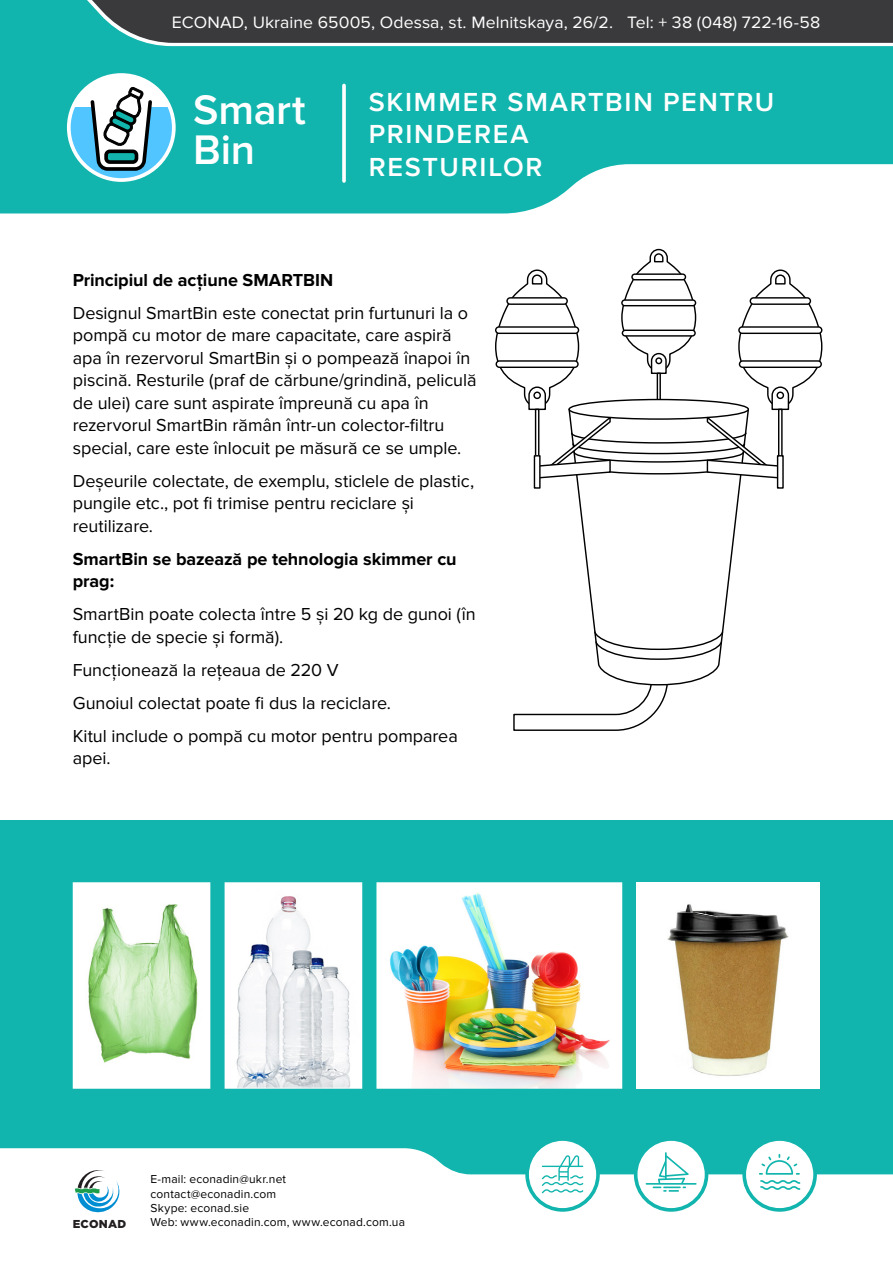
<style>
.page{position:relative;width:893px;height:1263px;background:#fff}
.page>*{position:absolute;margin:0;border:0;box-sizing:border-box;transform-origin:0 0}
.t1{font:600 42.9px/39.9px "Proxima Nova";letter-spacing:-.005em;color:#fff}
.t2{font:600 27.15px/32.5px "Proxima Nova";letter-spacing:.065em;color:#fff}
.t3{font:18px/22.5px "Proxima Nova";letter-spacing:-.005em;color:#000}
.t4{font:700 18px/22.5px "Proxima Nova";letter-spacing:-.005em;color:#000}
.t5{font:17.1px "Proxima Nova";letter-spacing:.005em;color:#fff}
.t6{font:12px/14.4px "Proxima Nova";letter-spacing:.015em;color:#000}
.t7{font:900 11.55px "Gotham Pro";letter-spacing:.025em;color:#231f20}
</style>
<div class="page">
<div style="left:0;top:821px;width:893px;height:442px;background:#11b5ad"></div>
<svg style="left:0;top:1148px;width:893px;height:115px;background:#edf9f9"></svg>
<svg style="left:513px;top:686px;width:155px;height:45px"></svg>
<svg style="left:576px;top:479px;width:165px;height:207px"></svg>
<svg style="left:593px;top:630px;width:131px;height:31px"></svg>
<div style="left:534px;top:455px;width:7px;height:34px;border:1px solid #000"></div>
<svg style="left:495px;top:248px;width:328px;height:231px"></svg>
<div style="left:777px;top:455px;width:7px;height:34px;background:#fff;border:1px solid #000"></div>
<svg style="left:0;top:0;width:893px;height:213px;background:#31a5a0"></svg>
<div style="left:67px;top:73px;width:109px;height:109px;background:#fff;border-radius:50%"></div>
<svg style="left:71px;top:86px;width:101px;height:92px"></svg>
<div style="left:106px;top:151px;width:30px;height:11px;background:#11b5ad;border-radius:4px"></div>
<div style="left:104px;top:149px;width:34px;height:15px;border:4px solid #000;border-radius:4px"></div>
<svg style="left:342px;top:85px;width:4px;height:96px"></svg>
<svg style="left:525px;top:1140px;width:75px;height:72px"></svg>
<svg style="left:634px;top:1140px;width:74px;height:72px"></svg>
<svg style="left:742px;top:1140px;width:75px;height:72px"></svg>
<img style="left:73px;top:882px;width:137px;height:207px">
<img style="left:376px;top:882px;width:246px;height:207px">
<div style="left:636px;top:882px;width:184px;height:207px;background:#fff"></div>
<img style="left:667px;top:904px;width:122px;height:172px">
<img style="left:225px;top:882px;width:137px;height:207px">
<svg style="left:75px;top:1167px;width:48px;height:46px;background:#b9d9e2"></svg>
<p class="t5" style="left:172px;top:12px;width:650px">ECONAD, Ukraine 65005, Odessa, st. Melnitskaya, 26/2. Tel: + 38 (048) 722-16-58</p>
<h1 class="t1" style="left:193px;top:90px;width:114px">Smart<br>Bin</h1>
<h2 class="t2" style="left:369px;top:86px;width:407px">SKIMMER SMARTBIN PENTRU<br>PRINDEREA<br>RESTURILOR</h2>
<p class="t4" style="left:73px;top:269px;width:262px">Principiul de acțiune SMARTBIN</p>
<p class="t3" style="left:73px;top:302px;width:405px">Designul SmartBin este conectat prin furtunuri la o pompă cu motor de mare capacitate, care aspiră apa în rezervorul SmartBin și o pompează înapoi în piscină. Resturile (praf de cărbune/grindină, peliculă de ulei) care sunt aspirate împreună cu apa în rezervorul SmartBin rămân într-un colector-filtru special, care este înlocuit pe măsură ce se umple.</p>
<p class="t3" style="left:73px;top:470px;width:403px">Deșeurile colectate, de exemplu, sticlele de plastic, pungile etc., pot fi trimise pentru reciclare și reutilizare.</p>
<p class="t4" style="left:73px;top:548px;width:385px">SmartBin se bazează pe tehnologia skimmer cu prag:</p>
<p class="t3" style="left:73px;top:603px;width:404px">SmartBin poate colecta între 5 și 20 kg de gunoi (în funcție de specie și formă).</p>
<p class="t3" style="left:73px;top:653px;width:387px;line-height:33px">Funcționează la rețeaua de 220 V<br>Gunoiul colectat poate fi dus la reciclare.<br>Kitul include o pompă cu motor pentru pomparea</p>
<p class="t3" style="left:73px;top:747px;width:40px">apei.</p>
<p class="t6" style="left:150px;top:1172px;width:137px">E-mail: econadin@ukr.net contact@econadin.com<br>Skype: econad.sie</p>
<p class="t7" style="left:73px;top:1217px;width:55px">ECONAD</p>
<p class="t6" style="left:150px;top:1215px;width:256px">Web: www.econadin.com, www.econad.com.ua</p>
</div>
